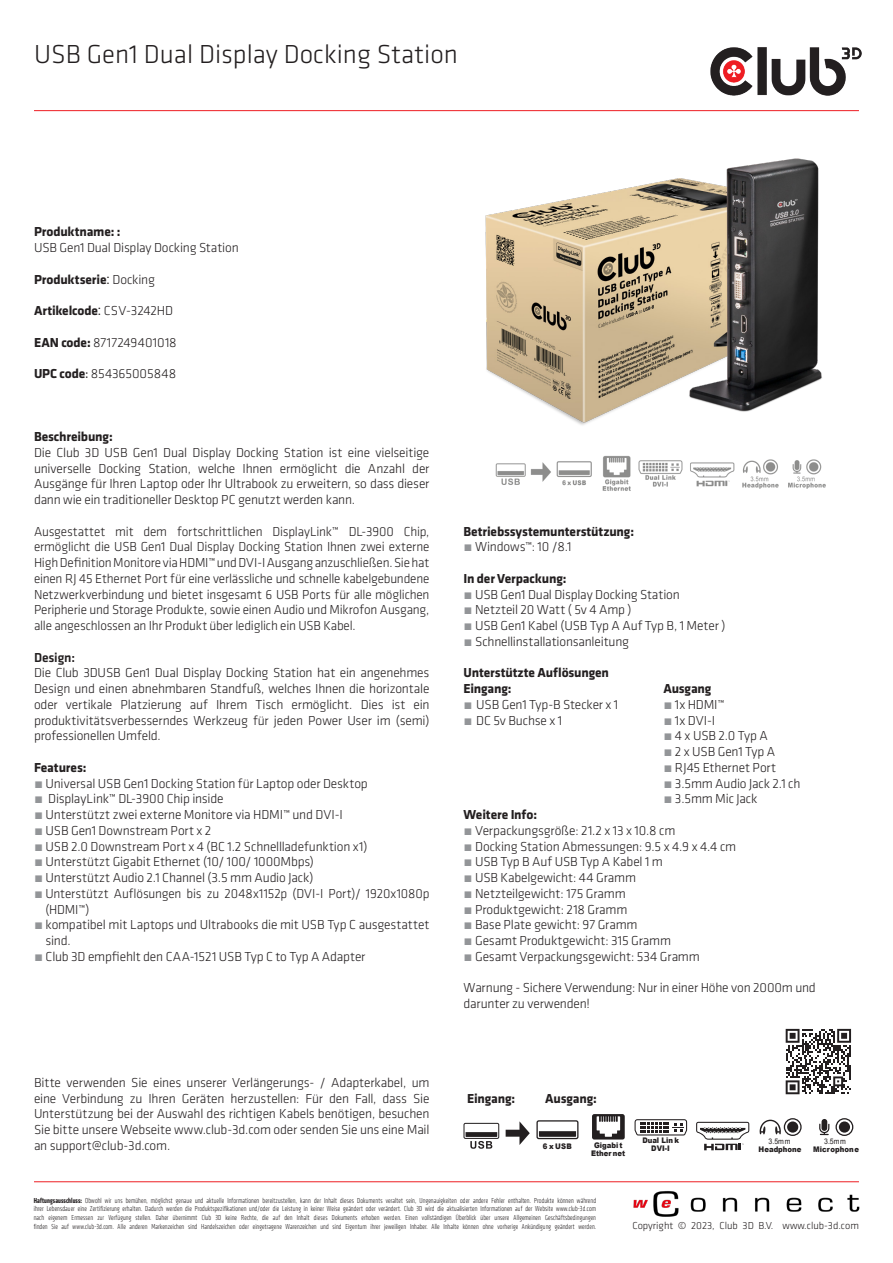
<style>
.page{position:relative;width:893px;height:1263px;background:#fff}
.page>*{position:absolute;margin:0;border:0;box-sizing:border-box;transform-origin:0 0}
.t1{font:300 27px "Klavika";color:#231f20}
.t2{font:300 13.5px/15.8px "Klavika";letter-spacing:-.01em;color:#231f20;text-align:justify}
.t3{font:700 13.5px "Klavika";letter-spacing:-.01em;color:#231f20}
.t4{font:300 13.5px "Klavika";letter-spacing:.01em;color:#231f20}
.t5{font:500 13.5px "Klavika";letter-spacing:-.01em;color:#231f20}
.t6{font:300 10.5px "Klavika";color:#231f20}
.t7{font:900 7.65px/7.9px "Arial";color:#231f20;text-align:center;scale:.9 1}
.t8{font:7.65px "Arial";letter-spacing:.05em;color:#231f20;scale:.9 1}
.t9{font:300 condensed 7.5px/8.7px "Klavika";letter-spacing:.015em;color:#231f20;text-align:justify;scale:.9 1}
.s1{font-family:"Roboto";font-weight:400}
.s2{font-weight:300}
.s3{font-weight:700}
.s4{font-weight:400}
.s5{color:#939598}
</style>
<div class="page">
<img style="left:710px;top:47px;width:152px;height:48px">
<hr style="left:34px;top:110px;width:825px;height:1px;background:#ee1d23">
<hr style="left:34px;top:1181px;width:825px;height:1px;background:#ee1d23">
<img style="left:485px;top:158px;width:341px;height:333px">
<img style="left:633px;top:1191px;width:227px;height:26px">
<svg style="left:786px;top:1029px;width:65px;height:65px"></svg>
<svg style="left:696px;top:1122px;width:53px;height:28px"></svg>
<div style="left:536px;top:1120px;width:42px;height:19px;border:1px solid #231f20;border-radius:2px"></div>
<svg style="left:539px;top:1131px;width:37px;height:6px"></svg>
<svg style="left:592px;top:1114px;width:33px;height:25px"></svg>
<svg style="left:635px;top:1119px;width:52px;height:16px"></svg>
<svg style="left:760px;top:1118px;width:42px;height:18px"></svg>
<svg style="left:835px;top:1118px;width:18px;height:18px"></svg>
<div style="left:839px;top:1121px;width:11px;height:12px;background:#231f20;border-radius:50%"></div>
<div style="left:821px;top:1119px;width:6px;height:12px;background:#231f20;border-radius:3px"></div>
<svg style="left:819px;top:1124px;width:10px;height:11px"></svg>
<svg style="left:506px;top:1121px;width:24px;height:24px"></svg>
<div style="left:463px;top:1123px;width:36px;height:16px;border:1px solid #231f20"></div>
<svg style="left:466px;top:1132px;width:31px;height:17px"></svg>
<p class="t1" style="left:34px;top:38px;width:425px">USB Gen1 Dual Display Docking Station</p>
<p class="t3" style="left:34px;top:222px;width:88px">Produktname: :</p>
<p class="t2" style="left:34px;top:240px;width:206px">USB Gen1 Dual Display Docking Station</p>
<p class="t3" style="left:34px;top:269px;width:123px">Produktserie<span class="s1">:</span> <span class="s2">Docking</span></p>
<p class="t3" style="left:34px;top:301px;width:141px">Artikelcode<span class="s1">:</span> <span class="s2">CSV-3242HD</span></p>
<p class="t4" style="left:34px;top:334px;width:144px"><span class="s3">EAN code:</span> 8717249401018</p>
<p class="t2" style="left:34px;top:366px;width:144px"><span class="s3">UPC code</span><span class="s4">:</span> 854365005848</p>
<p class="t3" style="left:34px;top:427px;width:80px">Beschreibung:</p>
<p class="t2" style="left:34px;top:444px;width:397px">Die Club 3D USB Gen1 Dual Display Docking Station ist eine vielseitige universelle Docking Station, welche Ihnen ermöglicht die Anzahl der Ausgänge für Ihren Laptop oder Ihr Ultrabook zu erweitern, so dass dieser dann wie ein traditioneller Desktop PC genutzt werden kann.</p>
<p class="t2" style="left:34px;top:523px;width:397px">Ausgestattet mit dem fortschrittlichen DisplayLink™ DL-3900 Chip, ermöglicht die USB Gen1 Dual Display Docking Station Ihnen zwei externe High Definition Monitore via HDMI™ und DVI-I Ausgang anzuschließen. Sie hat einen RJ 45 Ethernet Port für eine verlässliche und schnelle kabelgebundene Netzwerkverbindung und bietet insgesamt 6 USB Ports für alle möglichen Peripherie und Storage Produkte, sowie einen Audio und Mikrofon Ausgang, alle angeschlossen an Ihr Produkt über lediglich ein USB Kabel.</p>
<p class="t5" style="left:34px;top:648px;width:43px">Design:</p>
<p class="t2" style="left:34px;top:665px;width:397px">Die Club 3DUSB Gen1 Dual Display Docking Station hat ein angenehmes Design und einen abnehmbaren Standfuß, welches Ihnen die horizontale oder vertikale Platzierung auf Ihrem Tisch ermöglicht. Dies ist ein produktivitätsverbesserndes Werkzeug für jeden Power User im (semi) professionellen Umfeld.</p>
<p class="t3" style="left:34px;top:758px;width:54px">Features:</p>
<p class="t2" style="left:34px;top:775px;width:335px"><span class="s5">•</span> Universal USB Gen1 Docking Station für Laptop oder Desktop</p>
<p class="t2" style="left:34px;top:791px;width:191px"><span class="s5">•</span> DisplayLink™ DL-3900 Chip inside</p>
<p class="t2" style="left:34px;top:807px;width:310px"><span class="s5">•</span> Unterstützt zwei externe Monitore via HDMI™ und DVI-I</p>
<p class="t2" style="left:34px;top:822px;width:179px"><span class="s5">•</span> USB Gen1 Downstream Port x 2</p>
<p class="t2" style="left:34px;top:838px;width:335px"><span class="s5">•</span> USB 2.0 Downstream Port x 4 (BC 1.2 Schnellladefunktion x1)</p>
<p class="t2" style="left:34px;top:854px;width:281px"><span class="s5">•</span> Unterstützt Gigabit Ethernet (10/ 100/ 1000Mbps)</p>
<p class="t2" style="left:34px;top:870px;width:281px"><span class="s5">•</span> Unterstützt Audio 2.1 Channel (3.5 mm Audio Jack)</p>
<p class="t2" style="left:45px;top:885px;width:386px;text-indent:-11px"><span class="s5">•</span> Unterstützt Auflösungen bis zu 2048x1152p (DVI-I Port)/ 1920x1080p (HDMI™)</p>
<p class="t2" style="left:46px;top:917px;width:385px;text-indent:-12px"><span class="s5">•</span> kompatibel mit Laptops und Ultrabooks die mit USB Typ C ausgestattet sind.</p>
<p class="t2" style="left:34px;top:948px;width:333px"><span class="s5">•</span> Club 3D empfiehlt den CAA-1521 USB Typ C to Typ A Adapter</p>
<p class="t2" style="left:34px;top:1074px;width:397px">Bitte verwenden Sie eines unserer Verlängerungs- / Adapterkabel, um eine Verbindung zu Ihren Geräten herzustellen: Für den Fall, dass Sie Unterstützung bei der Auswahl des richtigen Kabels benötigen, besuchen Sie bitte unsere Webseite www.club-3d.com oder senden Sie uns eine Mail an support@club-3d.com.</p>
<p class="t3" style="left:463px;top:521px;width:172px">Betriebssystemunterstützung:</p>
<p class="t2" style="left:463px;top:539px;width:110px"><span class="s5">•</span> Windows™: 10 /8.1</p>
<p class="t3" style="left:463px;top:569px;width:105px">In der Verpackung:</p>
<p class="t2" style="left:463px;top:586px;width:218px"><span class="s5">•</span> USB Gen1 Dual Display Docking Station</p>
<p class="t2" style="left:463px;top:602px;width:170px"><span class="s5">•</span> Netzteil 20 Watt ( 5v 4 Amp )</p>
<p class="t2" style="left:463px;top:618px;width:263px"><span class="s5">•</span> USB Gen1 Kabel (USB Typ A Auf Typ B, 1 Meter )</p>
<p class="t2" style="left:463px;top:633px;width:167px"><span class="s5">•</span> Schnellinstallationsanleitung</p>
<p class="t3" style="left:463px;top:663px;width:147px">Unterstützte Auflösungen</p>
<p class="t3" style="left:463px;top:679px;width:50px">Eingang:</p>
<p class="t2" style="left:463px;top:696px;width:156px"><span class="s5">•</span> USB Gen1 Typ-B Stecker x 1</p>
<p class="t2" style="left:463px;top:712px;width:100px"><span class="s5">•</span> DC 5v Buchse x 1</p>
<p class="t3" style="left:663px;top:679px;width:50px">Ausgang</p>
<p class="t2" style="left:663px;top:696px;width:63px"><span class="s5">•</span> 1x HDMI™</p>
<p class="t2" style="left:663px;top:712px;width:53px"><span class="s5">•</span> 1x DVI-I</p>
<p class="t2" style="left:663px;top:728px;width:106px"><span class="s5">•</span> 4 x USB 2.0 Typ A</p>
<p class="t2" style="left:663px;top:744px;width:113px"><span class="s5">•</span> 2 x USB Gen1 Typ A</p>
<p class="t2" style="left:663px;top:759px;width:114px"><span class="s5">•</span> RJ45 Ethernet Port</p>
<p class="t2" style="left:663px;top:775px;width:139px"><span class="s5">•</span> 3.5mm Audio Jack 2.1 ch</p>
<p class="t2" style="left:663px;top:791px;width:96px"><span class="s5">•</span> 3.5mm Mic Jack</p>
<p class="t3" style="left:463px;top:805px;width:75px">Weitere Info:</p>
<p class="t2" style="left:463px;top:822px;width:213px"><span class="s5">•</span> Verpackungsgröße: 21.2 x 13 x 10.8 cm</p>
<p class="t2" style="left:463px;top:838px;width:274px"><span class="s5">•</span> Docking Station Abmessungen: 9.5 x 4.9 x 4.4 cm</p>
<p class="t2" style="left:463px;top:854px;width:201px"><span class="s5">•</span> USB Typ B Auf USB Typ A Kabel 1 m</p>
<p class="t2" style="left:463px;top:870px;width:174px"><span class="s5">•</span> USB Kabelgewicht: 44 Gramm</p>
<p class="t2" style="left:463px;top:885px;width:164px"><span class="s5">•</span> Netzteilgewicht: 175 Gramm</p>
<p class="t2" style="left:463px;top:901px;width:165px"><span class="s5">•</span> Produktgewicht: 218 Gramm</p>
<p class="t2" style="left:463px;top:917px;width:176px"><span class="s5">•</span> Base Plate gewicht: 97 Gramm</p>
<p class="t2" style="left:463px;top:933px;width:209px"><span class="s5">•</span> Gesamt Produktgewicht: 315 Gramm</p>
<p class="t2" style="left:463px;top:948px;width:238px"><span class="s5">•</span> Gesamt Verpackungsgewicht: 534 Gramm</p>
<p class="t2" style="left:463px;top:980px;width:354px">Warnung - Sichere Verwendung: Nur in einer Höhe von 2000m und darunter zu verwenden!</p>
<p class="t3" style="left:467px;top:1088px;width:50px">Eingang:</p>
<p class="t3" style="left:545px;top:1088px;width:53px">Ausgang:</p>
<p class="t7" style="left:543px;top:1142px;width:34px">6xUSB</p>
<p class="t7" style="left:591px;top:1141px;width:39px">Gigabi t<br>Ether net</p>
<p class="t7" style="left:642px;top:1135px;width:42px">Dual Lin k<br>DVI-I</p>
<p class="t8" style="left:768px;top:1136px;width:26px">3.5mm</p>
<p class="t7" style="left:758px;top:1145px;width:49px">Headphone</p>
<p class="t8" style="left:824px;top:1136px;width:26px">3.5mm</p>
<p class="t7" style="left:813px;top:1145px;width:53px">Microphone</p>
<p class="t9" style="left:34px;top:1196px;width:626px"><span class="s3">Haftungsausschluss:</span> Obwohl wir uns bemühen, möglichst genaue und aktuelle Informationen bereitzustellen, kann der Inhalt dieses Dokuments veraltet sein, Ungenauigkeiten oder andere Fehler enthalten. Produkte können während ihrer Lebensdauer eine Zertifizierung erhalten. Dadurch werden die Produktspezifikationen und/oder die Leistung in keiner Weise geändert oder verändert. Club 3D wird die aktualisierten Informationen auf der Website www.club-3d.com nach eigenem Ermessen zur Verfügung stellen. Daher übernimmt Club 3D keine Rechte, die auf den Inhalt dieses Dokuments erhoben werden. Einen vollständigen Überblick über unsere Allgemeinen Geschäftsbedingungen finden Sie auf www.club-3d.com. Alle anderen Markenzeichen sind Handelszeichen oder eingetragene Warenzeichen und sind Eigentum ihrer jeweiligen Inhaber. Alle Inhalte können ohne vorherige Ankündigung geändert werden.</p>
<p class="t6" style="left:632px;top:1219px;width:228px">Copyright © 2023, Club 3D B.V. www.club-3d.com</p>
</div>
